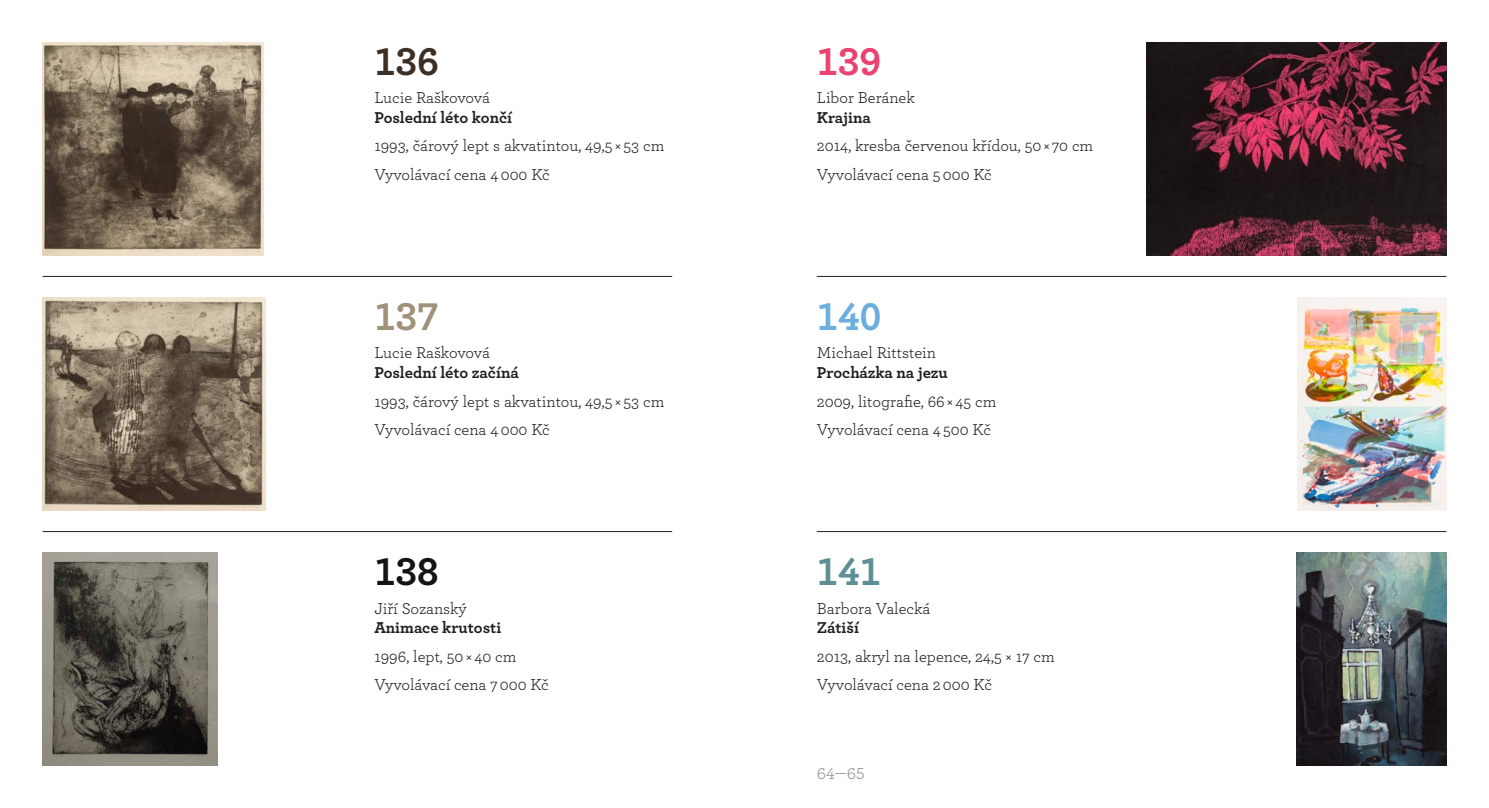
<style>
.page{position:relative;width:1489px;height:808px;background:#fff}
.page>*{position:absolute;margin:0;border:0;box-sizing:border-box;transform-origin:0 0}
.t1{font:700 40.5px "Archer";color:#5d8f95}
.t2{font:700 40.5px "Archer";color:#6cafde}
.t3{font:700 40.5px "Archer";color:#ed416f}
.t4{font:700 40.5px "Archer";color:#141315}
.t5{font:700 40.5px "Archer";color:#a09179}
.t6{font:700 40.5px "Archer";color:#3c2f26}
.t7{font:16.5px/28.3px "Archer";letter-spacing:-.01em;color:#231f20}
.t8{font:700 16.5px "Archer";color:#231f20}
.t9{font:16.5px "Archer";color:#979391}
</style>
<div class="page">
<hr style="left:816px;top:276px;width:630px;height:1px;background:#231f20">
<hr style="left:816px;top:531px;width:630px;height:1px;background:#231f20">
<hr style="left:43px;top:276px;width:629px;height:1px;background:#231f20">
<hr style="left:43px;top:531px;width:629px;height:1px;background:#231f20">
<img style="left:1296px;top:553px;width:150px;height:212px">
<img style="left:1297px;top:298px;width:149px;height:212px">
<img style="left:1146px;top:43px;width:300px;height:212px">
<img style="left:43px;top:298px;width:222px;height:212px">
<img style="left:43px;top:43px;width:221px;height:212px">
<img style="left:43px;top:553px;width:174px;height:212px">
<h1 class="t6" style="left:374px;top:29px;width:66px">136</h1>
<p class="t7" style="left:374px;top:83px;width:117px">Lucie Raškovová</p>
<p class="t8" style="left:374px;top:105px;width:139px">Poslední léto končí</p>
<p class="t7" style="left:374px;top:131px;width:291px">1993, čárový lept s akvatintou, 49‚5 × 53 cm<br>Vyvolávací cena 4 000 Kč</p>
<h1 class="t5" style="left:374px;top:285px;width:66px">137</h1>
<p class="t7" style="left:374px;top:338px;width:117px">Lucie Raškovová</p>
<p class="t8" style="left:374px;top:360px;width:146px">Poslední léto začíná</p>
<p class="t7" style="left:374px;top:386px;width:291px">1993, čárový lept s akvatintou, 49‚5 × 53 cm<br>Vyvolávací cena 4 000 Kč</p>
<h1 class="t4" style="left:374px;top:540px;width:66px">138</h1>
<p class="t7" style="left:374px;top:593px;width:94px">Jiří Sozanský</p>
<p class="t8" style="left:374px;top:615px;width:128px">Animace krutosti</p>
<p class="t7" style="left:374px;top:641px;width:176px">1996, lept, 50 × 40 cm<br>Vyvolávací cena 7 000 Kč</p>
<h1 class="t3" style="left:816px;top:29px;width:66px">139</h1>
<p class="t7" style="left:816px;top:83px;width:100px">Libor Beránek</p>
<p class="t8" style="left:816px;top:105px;width:56px">Krajina</p>
<p class="t7" style="left:816px;top:131px;width:278px">2014, kresba červenou křídou, 50 × 70 cm<br>Vyvolávací cena 5 000 Kč</p>
<h1 class="t2" style="left:816px;top:285px;width:66px">140</h1>
<p class="t7" style="left:816px;top:338px;width:121px">Michael Rittstein</p>
<p class="t8" style="left:816px;top:360px;width:132px">Procházka na jezu</p>
<p class="t7" style="left:816px;top:386px;width:181px">2009, litografie, 66 × 45 cm<br>Vyvolávací cena 4 500 Kč</p>
<h1 class="t1" style="left:816px;top:540px;width:66px">141</h1>
<p class="t7" style="left:816px;top:593px;width:115px">Barbora Valecká</p>
<p class="t8" style="left:816px;top:615px;width:44px">Zátiší</p>
<p class="t7" style="left:816px;top:641px;width:239px">2013, akryl na lepence, 24,5 × 17 cm<br>Vyvolávací cena 2 000 Kč</p>
<p class="t9" style="left:816px;top:762px;width:49px">64—65</p>
</div>
